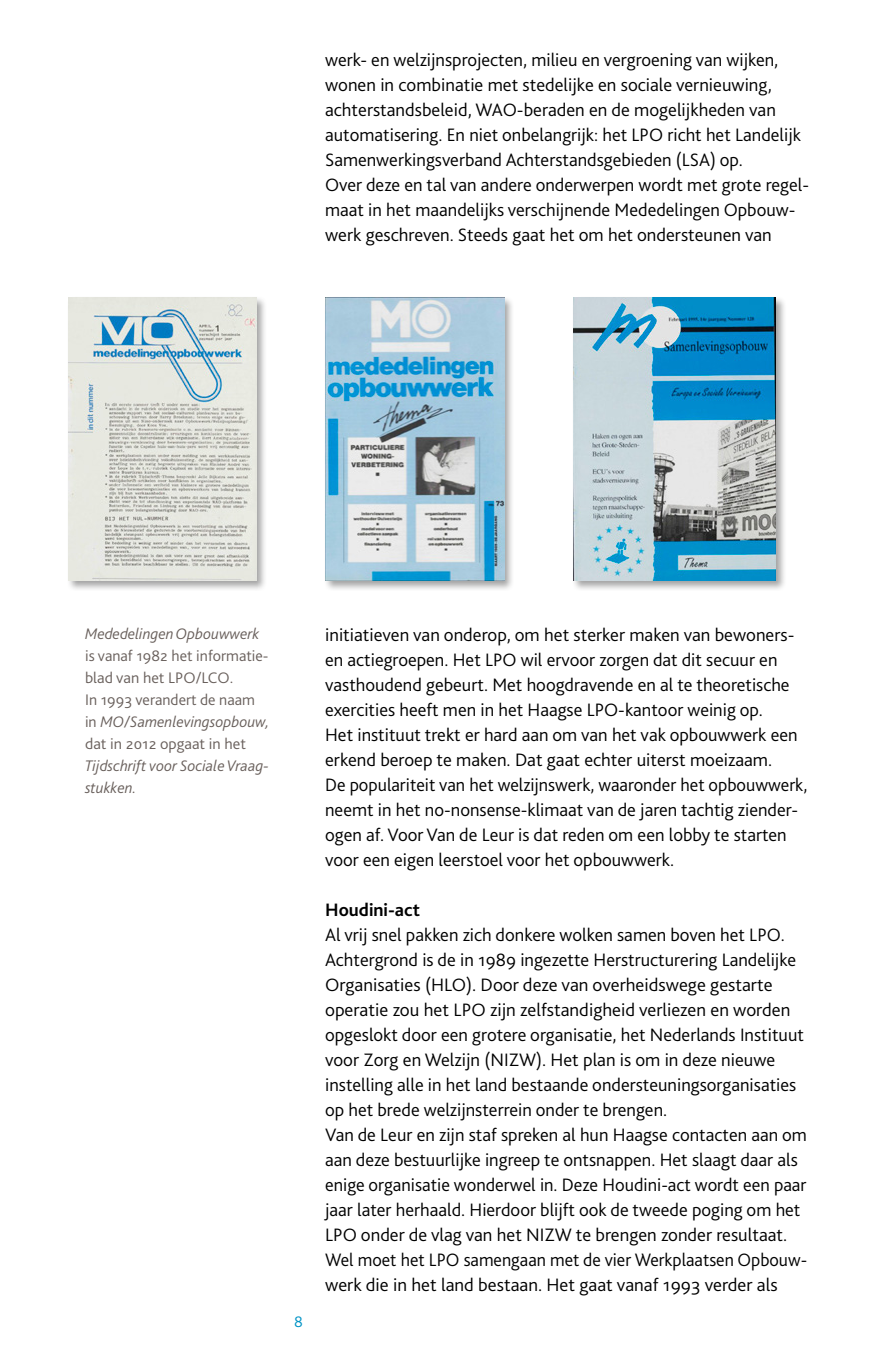
<style>
.page{position:relative;width:879px;height:1361px;background:#fff}
.page>*{position:absolute;margin:0;border:0;box-sizing:border-box;transform-origin:0 0}
.t1{font:300 18.8px/25px "Bliss 2";color:#000}
.t2{font:700 18.8px "Bliss 2";color:#000}
.t3{font:300 16px/22px "Bliss 2";color:#69605c}
.t4{font:italic 300 16px/22px "Bliss 2";color:#69605c}
.t5{font:300 16px "Bliss 2";color:#0093c5}
.s1{font-style:italic}
</style>
<div class="page">
<div style="left:66px;top:295px;width:201px;height:296px;background:#000;opacity:.35"></div>
<img style="left:68px;top:297px;width:189px;height:284px">
<div style="left:324px;top:295px;width:190px;height:296px;background:#000;opacity:.35"></div>
<img style="left:326px;top:297px;width:178px;height:284px">
<div style="left:571px;top:295px;width:215px;height:296px;background:#000;opacity:.35"></div>
<img style="left:573px;top:297px;width:203px;height:284px">
<p class="t1" style="left:325px;top:47px;width:485px">werk- en welzijnsprojecten, milieu en vergroening van wijken, wonen in combinatie met stedelijke en sociale vernieuwing, achterstandsbeleid, WAO-beraden en de mogelijkheden van automatisering. En niet onbelangrijk: het LPO richt het Landelijk Samenwerkingsverband Achterstandsgebieden (LSA) op.<br>Over deze en tal van andere onderwerpen wordt met grote regel&shy;maat in het maandelijks verschijnende Mededelingen Opbouw&shy;werk geschreven. Steeds gaat het om het ondersteunen van</p>
<p class="t4" style="left:85px;top:622px;width:176px">Mededelingen Opbouwwerk</p>
<p class="t3" style="left:85px;top:644px;width:186px">is vanaf 1982 het informatie&shy;blad van het LPO/LCO.<br>In 1993 verandert de naam in <span class="s1">MO/Samenlevingsopbouw, </span>dat in 2012 opgaat in het</p>
<p class="t4" style="left:85px;top:754px;width:185px">Tijdschrift voor Sociale Vraag&shy;stukken.</p>
<p class="t5" style="left:294px;top:1312px;width:10px">8</p>
<p class="t1" style="left:325px;top:622px;width:484px">initiatieven van onderop, om het sterker maken van bewoners&shy;en actiegroepen. Het LPO wil ervoor zorgen dat dit secuur en vasthoudend gebeurt. Met hoogdravende en al te theoretische exercities heeft men in het Haagse LPO-kantoor weinig op.<br>Het instituut trekt er hard aan om van het vak opbouwwerk een erkend beroep te maken. Dat gaat echter uiterst moeizaam.<br>De populariteit van het welzijnswerk, waaronder het opbouwwerk, neemt in het no-nonsense-klimaat van de jaren tachtig ziender&shy;ogen af. Voor Van de Leur is dat reden om een lobby te starten voor een eigen leerstoel voor het opbouwwerk.</p>
<p class="t2" style="left:325px;top:898px;width:96px">Houdini-act</p>
<p class="t1" style="left:325px;top:922px;width:483px">Al vrij snel pakken zich donkere wolken samen boven het LPO.<br>Achtergrond is de in 1989 ingezette Herstructurering Landelijke Organisaties (HLO). Door deze van overheidswege gestarte operatie zou het LPO zijn zelfstandigheid verliezen en worden opgeslokt door een grotere organisatie, het Nederlands Instituut voor Zorg en Welzijn (NIZW). Het plan is om in deze nieuwe instelling alle in het land bestaande ondersteuningsorganisaties op het brede welzijnsterrein onder te brengen.<br>Van de Leur en zijn staf spreken al hun Haagse contacten aan om aan deze bestuurlijke ingreep te ontsnappen. Het slaagt daar als enige organisatie wonderwel in. Deze Houdini-act wordt een paar jaar later herhaald. Hierdoor blijft ook de tweede poging om het LPO onder de vlag van het NIZW te brengen zonder resultaat.<br>Wel moet het LPO samengaan met de vier Werkplaatsen Opbouw&shy;werk die in het land bestaan. Het gaat vanaf 1993 verder als</p>
</div>
